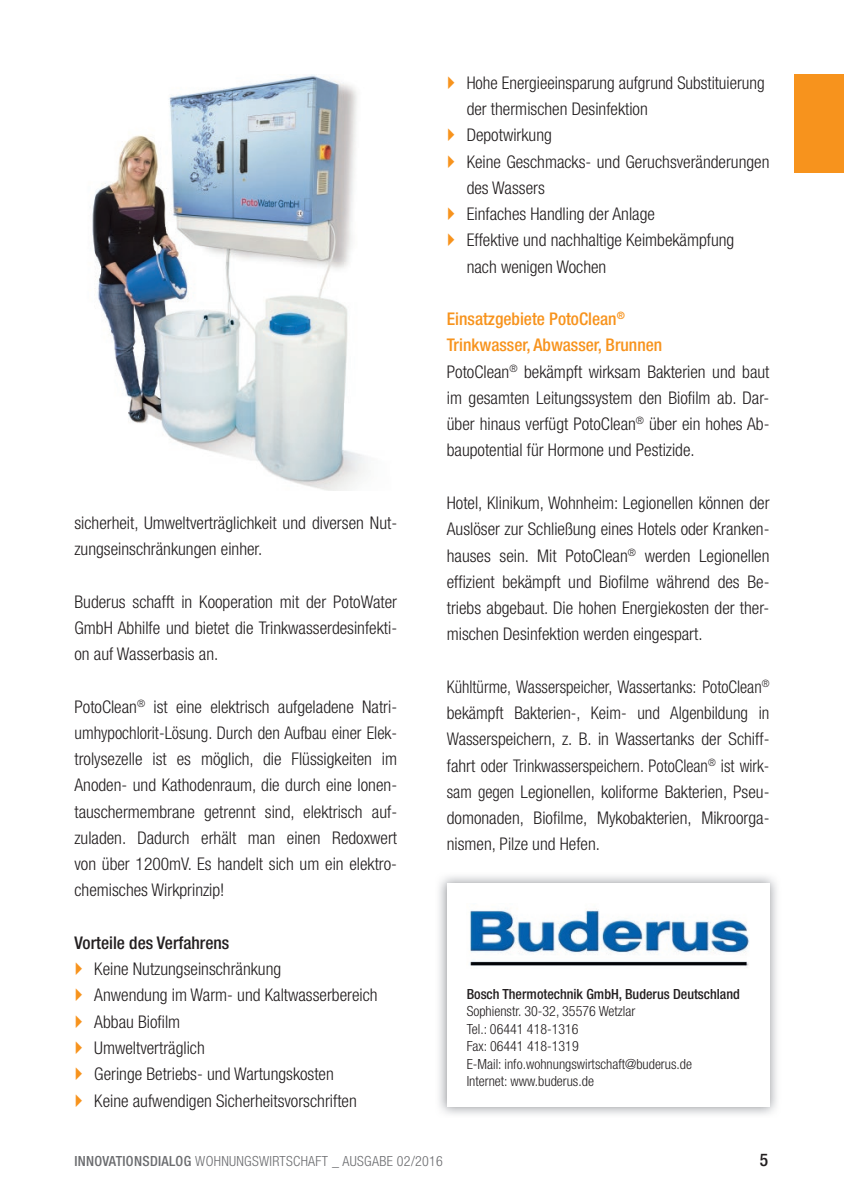
<style>
.page{position:relative;width:844px;height:1191px;background:#fff}
.page>*{position:absolute;margin:0;border:0;box-sizing:border-box;transform-origin:0 0}
.t1{font:300 condensed 17.5px/26.2px "Helvetica Neue";color:#231f20}
.t2{font:300 condensed 17.5px/26.2px "Helvetica Neue";color:#231f20;text-align:justify;scale:.95 1}
.t3{font:500 condensed 17.5px "Helvetica Neue";color:#231f20}
.t4{font:300 condensed 14px/17.5px "Helvetica Neue";color:#231f20}
.t5{font:300 condensed 14px "Helvetica Neue";letter-spacing:.02em;color:#6c6d70}
.s1{font-weight:500}
.s2{font-weight:500;color:#f7931d}
</style>
<div class="page">
<img style="left:439px;top:876px;width:338px;height:239px">
<div style="left:446px;top:883px;width:323px;height:223px;background:#fff"></div>
<img style="left:470px;top:909px;width:279px;height:57px">
<img style="left:92px;top:74px;width:274px;height:416px">
<div style="left:794px;top:74px;width:49px;height:99px;background:#f7931d"></div>
<p class="t1" style="left:74px;top:509px;width:324px">sicherheit, Umweltverträglichkeit und diversen Nut&shy;zungseinschränkungen einher.</p>
<p class="t1" style="left:74px;top:588px;width:324px;text-align:justify">Buderus schafft in Kooperation mit der PotoWater GmbH Abhilfe und bietet die Trinkwasserdesinfekti&shy;on auf Wasserbasis an.</p>
<p class="t1" style="left:74px;top:693px;width:324px;text-align:justify">PotoClean<sup>®</sup> ist eine elektrisch aufgeladene Natri&shy;umhypochlorit-Lösung. Durch den Aufbau einer Elek&shy;trolysezelle ist es möglich, die Flüssigkeiten im Anoden- und Kathodenraum, die durch eine Ionen&shy;tauschermembrane getrennt sind, elektrisch auf&shy;zuladen. Dadurch erhält man einen Redoxwert von über 1200mV. Es handelt sich um ein elektro&shy;chemisches Wirkprinzip!</p>
<p class="t1" style="left:94px;top:929px;width:285px;text-indent:-20px"><span class="s1">Vorteile des Verfahrens<br></span>Keine Nutzungseinschränkung<br>Anwendung im Warm- und Kaltwasserbereich<br>Abbau Biofilm<br>Umweltverträglich<br>Geringe Betriebs- und Wartungskosten<br>Keine aufwendigen Sicherheitsvorschriften</p>
<p class="t1" style="left:466px;top:69px;width:304px">Hohe Energieeinsparung aufgrund Substituierung der thermischen Desinfektion<br>Depotwirkung<br>Keine Geschmacks- und Geruchsveränderungen des Wassers<br>Einfaches Handling der Anlage<br>Effektive und nachhaltige Keimbekämpfung<br>nach wenigen Wochen</p>
<p class="t1" style="left:446px;top:306px;width:324px"><span class="s2">Einsatzgebiete PotoClean</span><sup>®<br></sup><span class="s2">Trinkwasser, Abwasser, Brunnen<br></span>PotoClean<sup>®</sup> bekämpft wirksam Bakterien und baut im gesamten Leitungssystem den Biofilm ab. Dar&shy;über hinaus verfügt PotoClean<sup>®</sup> über ein hohes Ab&shy;baupotential für Hormone und Pestizide.</p>
<p class="t1" style="left:446px;top:489px;width:324px;text-align:justify">Hotel, Klinikum, Wohnheim: Legionellen können der Auslöser zur Schließung eines Hotels oder Kranken&shy;hauses sein. Mit PotoClean<sup>®</sup> werden Legionellen effizient bekämpft und Biofilme während des Be&shy;triebs abgebaut. Die hohen Energiekosten der ther&shy;mischen Desinfektion werden eingespart.</p>
<p class="t2" style="left:446px;top:673px;width:341px">Kühltürme, Wasserspeicher, Wassertanks: PotoClean<sup>® </sup>bekämpft Bakterien-, Keim- und Algenbildung in Wasserspeichern, z. B. in Wassertanks der Schiff&shy;fahrt oder Trinkwasserspeichern. PotoClean<sup>®</sup> ist wirk&shy;sam gegen Legionellen, koliforme Bakterien, Pseu&shy;domonaden, Biofilme, Mykobakterien, Mikroorga&shy;nismen, Pilze und Hefen.</p>
<p class="t4" style="left:466px;top:984px;width:275px"><span class="s1">Bosch Thermotechnik GmbH, Buderus Deutschland </span>Sophienstr. 30-32, 35576 Wetzlar<br>Tel.: 06441 418-1316<br>Fax: 06441 418-1319<br>E-Mail: info.wohnungswirtschaft@buderus.de<br>Internet: www.buderus.de</p>
<p class="t5" style="left:74px;top:1153px;width:370px"><span class="s1">INNOVATIONSDIALOG</span> WOHNUNGSWIRTSCHAFT _ AUSGABE 02/2016</p>
<p class="t3" style="left:759px;top:1149px;width:10px">5</p>
</div>
